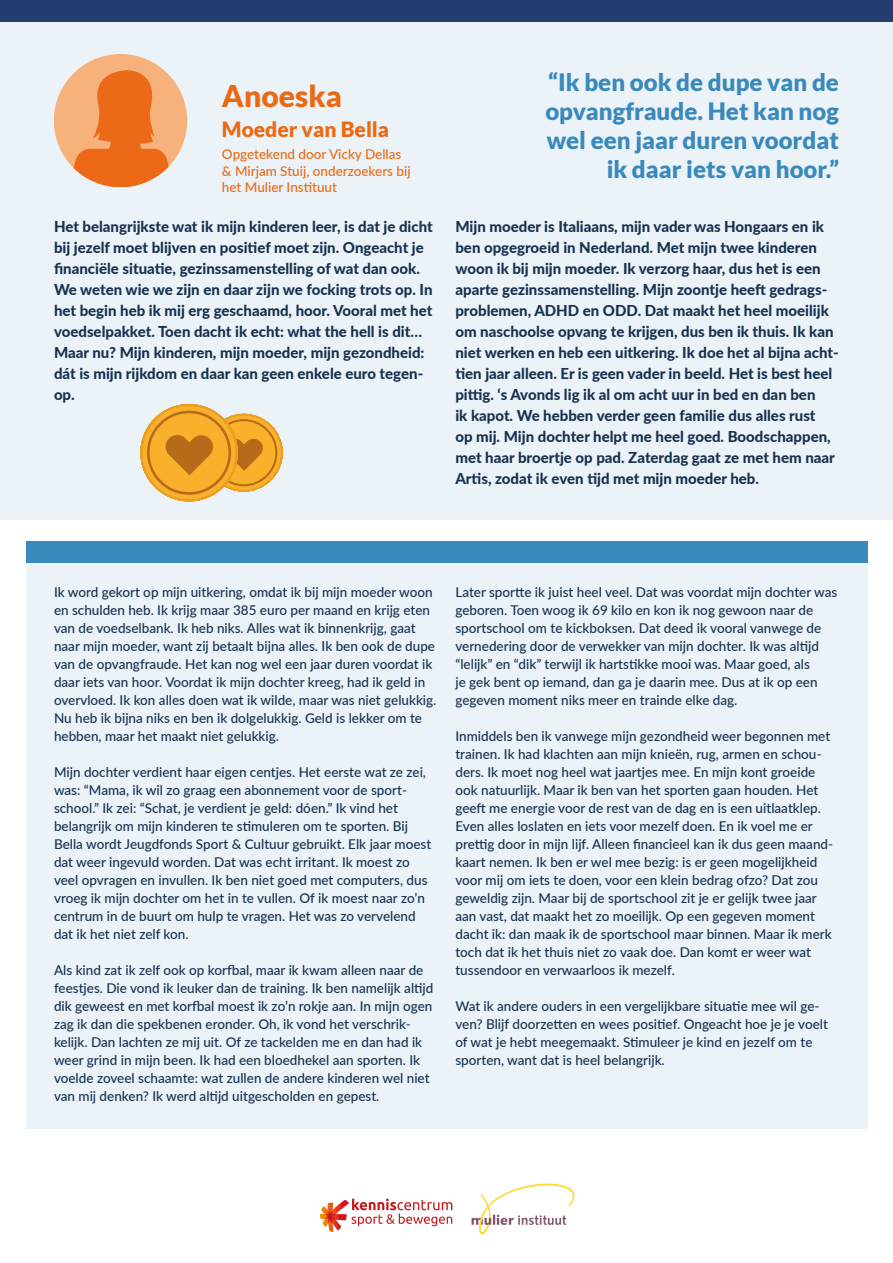
<style>
.page{position:relative;width:893px;height:1263px;background:#fff}
.page>*{position:absolute;margin:0;border:0;box-sizing:border-box;transform-origin:0 0}
.Kop{font:900 30px "Lato";color:#ec6914}
.t1{font:900 24px/28.8px "Lato";color:#3a89bc;text-align:right}
.Sub_kop{font:900 21px "Lato";color:#ec6914}
.Intro{font:800 15px/21px "Lato";color:#18314f}
.Tekst{font:500 13.5px/18px "Lato";color:#18314f}
.Tekst_sub_kop{font:500 13.5px/16.2px "Lato";color:#ec6914}
</style>
<div class="page">
<div style="left:0;top:21px;width:893px;height:499px;background:#ebf3f8"></div>
<div style="left:26px;top:552px;width:841px;height:577px;background:#ebf3f8"></div>
<div style="left:26px;top:541px;width:841px;height:21px;background:#3a89bc"></div>
<div style="left:0;top:0;width:893px;height:21px;background:#243d70"></div>
<svg style="left:54px;top:54px;width:133px;height:132px"></svg>
<svg style="left:140px;top:404px;width:143px;height:98px"></svg>
<svg style="left:320px;top:1198px;width:132px;height:34px"></svg>
<svg style="left:472px;top:1184px;width:102px;height:50px"></svg>
<p class="Kop" style="left:222px;top:79px;width:121px">Anoeska</p>
<p class="Sub_kop" style="left:222px;top:117px;width:169px">Moeder van Bella</p>
<p class="Tekst_sub_kop" style="left:222px;top:146px;width:190px">Opgetekend door Vicky Dellas &amp; Mirjam Stuij, onderzoekers bij het Mulier Instituut</p>
<p class="t1" style="left:545px;top:68px;width:295px">“Ik ben ook de dupe van de opvangfraude. Het kan nog wel een jaar duren voordat ik daar iets van hoor.”</p>
<p class="Intro" style="left:54px;top:216px;width:380px">Het belangrijkste wat ik mijn kinderen leer, is dat je dicht bij jezelf moet blijven en positief moet zijn. Ongeacht je financiële situatie, gezinssamenstelling of wat dan ook.<br>We weten wie we zijn en daar zijn we focking trots op. In het begin heb ik mij erg geschaamd, hoor. Vooral met het voedselpakket. Toen dacht ik echt: what the hell is dit… Maar nu? Mijn kinderen, mijn moeder, mijn gezondheid: dát is mijn rijkdom en daar kan geen enkele euro tegen&shy;op.</p>
<p class="Intro" style="left:455px;top:216px;width:385px">Mijn moeder is Italiaans, mijn vader was Hongaars en ik ben opgegroeid in Nederland. Met mijn twee kinderen woon ik bij mijn moeder. Ik verzorg haar, dus het is een aparte gezinssamenstelling. Mijn zoontje heeft gedrags&shy;problemen, ADHD en ODD. Dat maakt het heel moeilijk om naschoolse opvang te krijgen, dus ben ik thuis. Ik kan niet werken en heb een uitkering. Ik doe het al bijna acht&shy;tien jaar alleen. Er is geen vader in beeld. Het is best heel pittig. ‘s Avonds lig ik al om acht uur in bed en dan ben<br>ik kapot. We hebben verder geen familie dus alles rust<br>op mij. Mijn dochter helpt me heel goed. Boodschappen, met haar broertje op pad. Zaterdag gaat ze met hem naar Artis, zodat ik even tijd met mijn moeder heb.</p>
<p class="Tekst" style="left:54px;top:582px;width:384px">Ik word gekort op mijn uitkering, omdat ik bij mijn moeder woon en schulden heb. Ik krijg maar 385 euro per maand en krijg eten van de voedselbank. Ik heb niks. Alles wat ik binnenkrijg, gaat naar mijn moeder, want zij betaalt bijna alles. Ik ben ook de dupe van de opvangfraude. Het kan nog wel een jaar duren voordat ik daar iets van hoor. Voordat ik mijn dochter kreeg, had ik geld in overvloed. Ik kon alles doen wat ik wilde, maar was niet gelukkig.<br>Nu heb ik bijna niks en ben ik dolgelukkig. Geld is lekker om te hebben, maar het maakt niet gelukkig.</p>
<p class="Tekst" style="left:54px;top:762px;width:379px">Mijn dochter verdient haar eigen centjes. Het eerste wat ze zei, was: “Mama, ik wil zo graag een abonnement voor de sport&shy;school.” Ik zei: “Schat, je verdient je geld: dóen.” Ik vind het belangrijk om mijn kinderen te stimuleren om te sporten. Bij Bella wordt Jeugdfonds Sport &amp; Cultuur gebruikt. Elk jaar moest dat weer ingevuld worden. Dat was echt irritant. Ik moest zo veel opvragen en invullen. Ik ben niet goed met computers, dus vroeg ik mijn dochter om het in te vullen. Of ik moest naar zo’n centrum in de buurt om hulp te vragen. Het was zo vervelend dat ik het niet zelf kon.</p>
<p class="Tekst" style="left:54px;top:960px;width:381px">Als kind zat ik zelf ook op korfbal, maar ik kwam alleen naar de feestjes. Die vond ik leuker dan de training. Ik ben namelijk altijd dik geweest en met korfbal moest ik zo’n rokje aan. In mijn ogen zag ik dan die spekbenen eronder. Oh, ik vond het verschrik&shy;kelijk. Dan lachten ze mij uit. Of ze tackelden me en dan had ik weer grind in mijn been. Ik had een bloedhekel aan sporten. Ik voelde zoveel schaamte: wat zullen de andere kinderen wel niet van mij denken? Ik werd altijd uitgescholden en gepest.</p>
<p class="Tekst" style="left:455px;top:582px;width:383px">Later sportte ik juist heel veel. Dat was voordat mijn dochter was geboren. Toen woog ik 69 kilo en kon ik nog gewoon naar de sportschool om te kickboksen. Dat deed ik vooral vanwege de vernedering door de verwekker van mijn dochter. Ik was altijd “lelijk” en “dik” terwijl ik hartstikke mooi was. Maar goed, als<br>je gek bent op iemand, dan ga je daarin mee. Dus at ik op een gegeven moment niks meer en trainde elke dag.</p>
<p class="Tekst" style="left:455px;top:726px;width:379px">Inmiddels ben ik vanwege mijn gezondheid weer begonnen met trainen. Ik had klachten aan mijn knieën, rug, armen en schou&shy;ders. Ik moet nog heel wat jaartjes mee. En mijn kont groeide ook natuurlijk. Maar ik ben van het sporten gaan houden. Het geeft me energie voor de rest van de dag en is een uitlaatklep.<br>Even alles loslaten en iets voor mezelf doen. En ik voel me er prettig door in mijn lijf. Alleen financieel kan ik dus geen maand&shy;kaart nemen. Ik ben er wel mee bezig: is er geen mogelijkheid voor mij om iets te doen, voor een klein bedrag ofzo? Dat zou geweldig zijn. Maar bij de sportschool zit je er gelijk twee jaar aan vast, dat maakt het zo moeilijk. Op een gegeven moment dacht ik: dan maak ik de sportschool maar binnen. Maar ik merk toch dat ik het thuis niet zo vaak doe. Dan komt er weer wat tussendoor en verwaarloos ik mezelf.</p>
<p class="Tekst" style="left:455px;top:996px;width:374px">Wat ik andere ouders in een vergelijkbare situatie mee wil ge&shy;ven? Blijf doorzetten en wees positief. Ongeacht hoe je je voelt of wat je hebt meegemaakt. Stimuleer je kind en jezelf om te sporten, want dat is heel belangrijk.</p>
</div>
